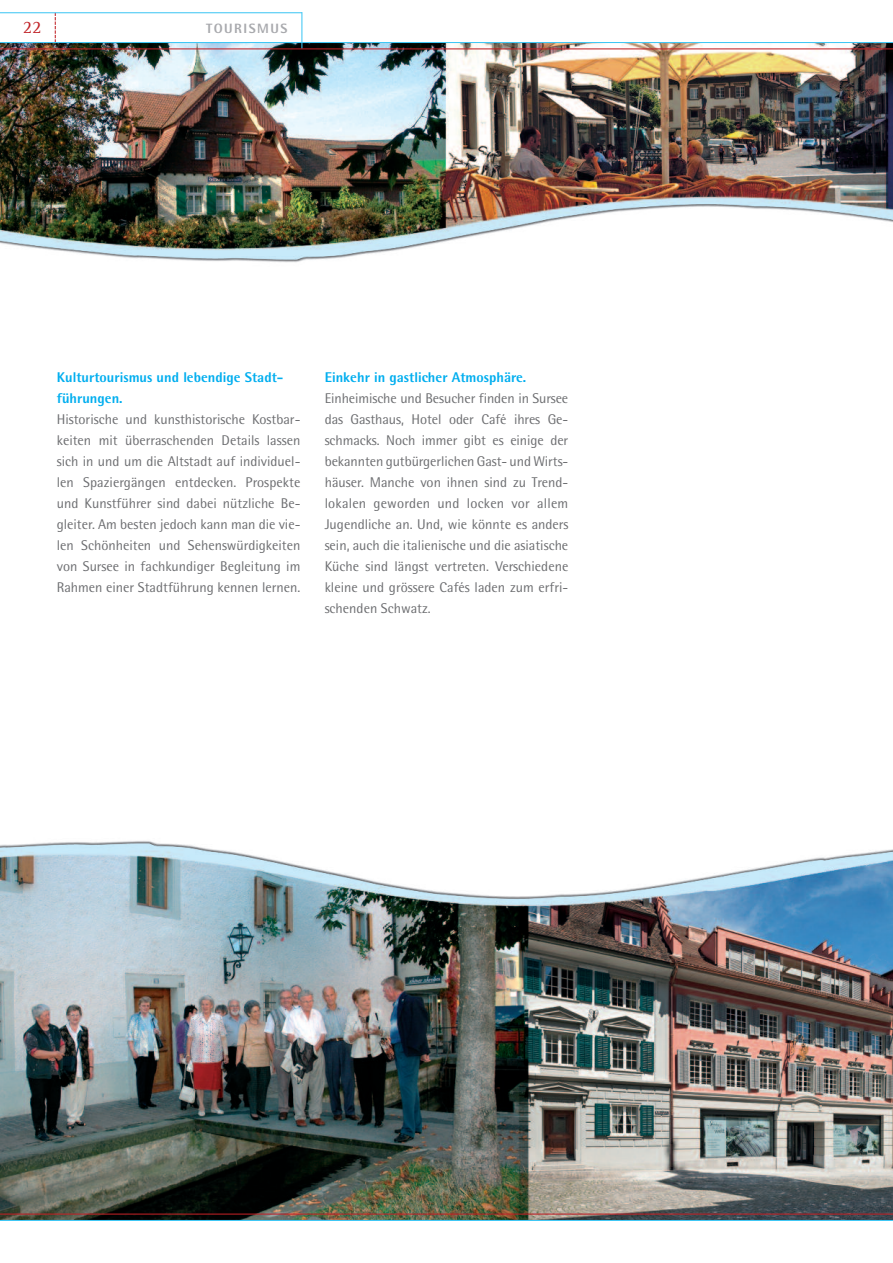
<style>
.page{position:relative;width:893px;height:1263px;background:#fff}
.page>*{position:absolute;margin:0;border:0;box-sizing:border-box;transform-origin:0 0}
.t1{font:18px "AT Rotis Serif";color:#c02126}
.t2{font:14.1px/21px "Rotis Semi Sans";color:#6c6d70;text-align:justify}
.t3{font:800 14.1px/21px "Rotis Semi Sans";color:#00aeef}
.t4{font:800 13.5px "Rotis Semi Sans";letter-spacing:.11em;color:#a8a9ad}
</style>
<div class="page">
<img style="left:0;top:43px;width:893px;height:1177px">
<svg style="left:55px;top:13px;width:1px;height:29px"></svg>
<hr style="left:301px;top:12px;width:1px;height:37px;background:#40c7f4">
<hr style="left:0;top:48px;width:893px;height:1px;background:#c02126">
<hr style="left:0;top:42px;width:893px;height:1px;background:#40c7f4">
<hr style="left:0;top:12px;width:302px;height:1px;background:#40c7f4">
<hr style="left:0;top:1220px;width:893px;height:1px;background:#40c7f4">
<hr style="left:0;top:1213px;width:893px;height:1px;background:#c02126">
<p class="t1" style="left:23px;top:21px;width:20px">22</p>
<p class="t4" style="left:206px;top:24px;width:83px">TOURISMUS</p>
<p class="t3" style="left:57px;top:368px;width:228px">Kulturtourismus und lebendige Stadt&shy;führungen.</p>
<p class="t2" style="left:57px;top:410px;width:245px">Historische und kunsthistorische Kostbar&shy;keiten mit überraschenden Details lassen sich in und um die Altstadt auf individuel&shy;len Spaziergängen entdecken. Prospekte und Kunstführer sind dabei nützliche Be&shy;gleiter. Am besten jedoch kann man die vie&shy;len Schönheiten und Sehenswürdigkeiten von Sursee in fachkundiger Begleitung im Rahmen einer Stadtführung kennen lernen.</p>
<p class="t3" style="left:325px;top:368px;width:203px">Einkehr in gastlicher Atmosphäre.</p>
<p class="t2" style="left:325px;top:389px;width:245px">Einheimische und Besucher finden in Sursee das Gasthaus, Hotel oder Café ihres Ge&shy;schmacks. Noch immer gibt es einige der bekannten gutbürgerlichen Gast- und Wirts&shy;häuser. Manche von ihnen sind zu Trend&shy;lokalen geworden und locken vor allem Jugendliche an. Und, wie könnte es anders sein, auch die italienische und die asiatische Küche sind längst vertreten. Verschiedene kleine und grössere Cafés laden zum erfri&shy;schenden Schwatz.</p>
</div>
